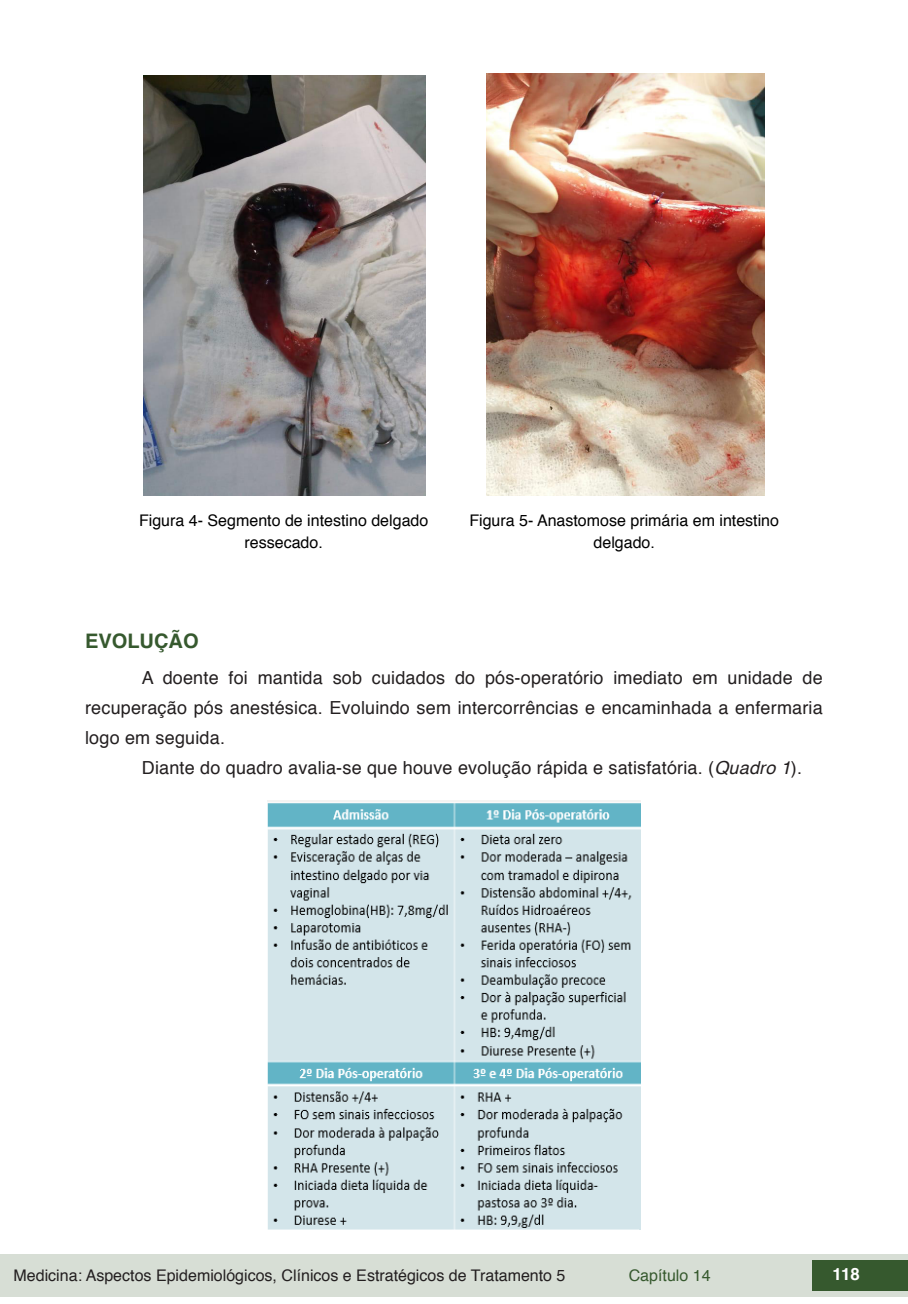
<style>
.page{position:relative;width:908px;height:1304px;background:#fff}
.page>*{position:absolute;margin:0;border:0;box-sizing:border-box;transform-origin:0 0}
.TITULOS{font:700 20px "Helvetica";color:#36592e}
.txt{font:18px/30px "Helvetica";letter-spacing:.01em;color:#231f20;text-align:justify}
.t1{font:700 16.8px "Helvetica";color:#fff}
.info_tab_graf_imag{font:16px/22px "Helvetica";color:#000;text-align:center}
.t2{font:16px "Helvetica";color:#231f20}
.t3{font:16px "Helvetica";color:#36592e}
.s1{font-style:italic}
</style>
<div class="page">
<div style="left:0;top:1254px;width:906px;height:43px;background:#d7ded5"></div>
<div style="left:812px;top:1261px;width:95px;height:30px;background:#36592e"></div>
<img style="left:143px;top:75px;width:282px;height:420px">
<img style="left:486px;top:74px;width:278px;height:421px">
<img style="left:267px;top:800px;width:373px;height:429px">
<p class="info_tab_graf_imag" style="left:139px;top:510px;width:291px">Figura 4- Segmento de intestino delgado ressecado.</p>
<p class="info_tab_graf_imag" style="left:469px;top:510px;width:311px">Figura 5- Anastomose primária em intestino delgado.</p>
<p class="TITULOS" style="left:85px;top:625px;width:115px">EVOLUÇÃO</p>
<p class="txt" style="left:85px;top:663px;width:738px;text-indent:57px">A doente foi mantida sob cuidados do pós-operatório imediato em unidade de recuperação pós anestésica. Evoluindo sem intercorrências e encaminhada a enfermaria logo em seguida.</p>
<p class="txt" style="left:142px;top:753px;width:661px">Diante do quadro avalia-se que houve evolução rápida e satisfatória. (<span class="s1">Quadro 1</span>).</p>
<p class="t2" style="left:14px;top:1263px;width:553px">Medicina: Aspectos Epidemiológicos, Clínicos e Estratégicos de Tratamento 5</p>
<p class="t3" style="left:628px;top:1263px;width:83px">Capítulo 14</p>
<p class="t1" style="left:832px;top:1261px;width:29px">118</p>
</div>
